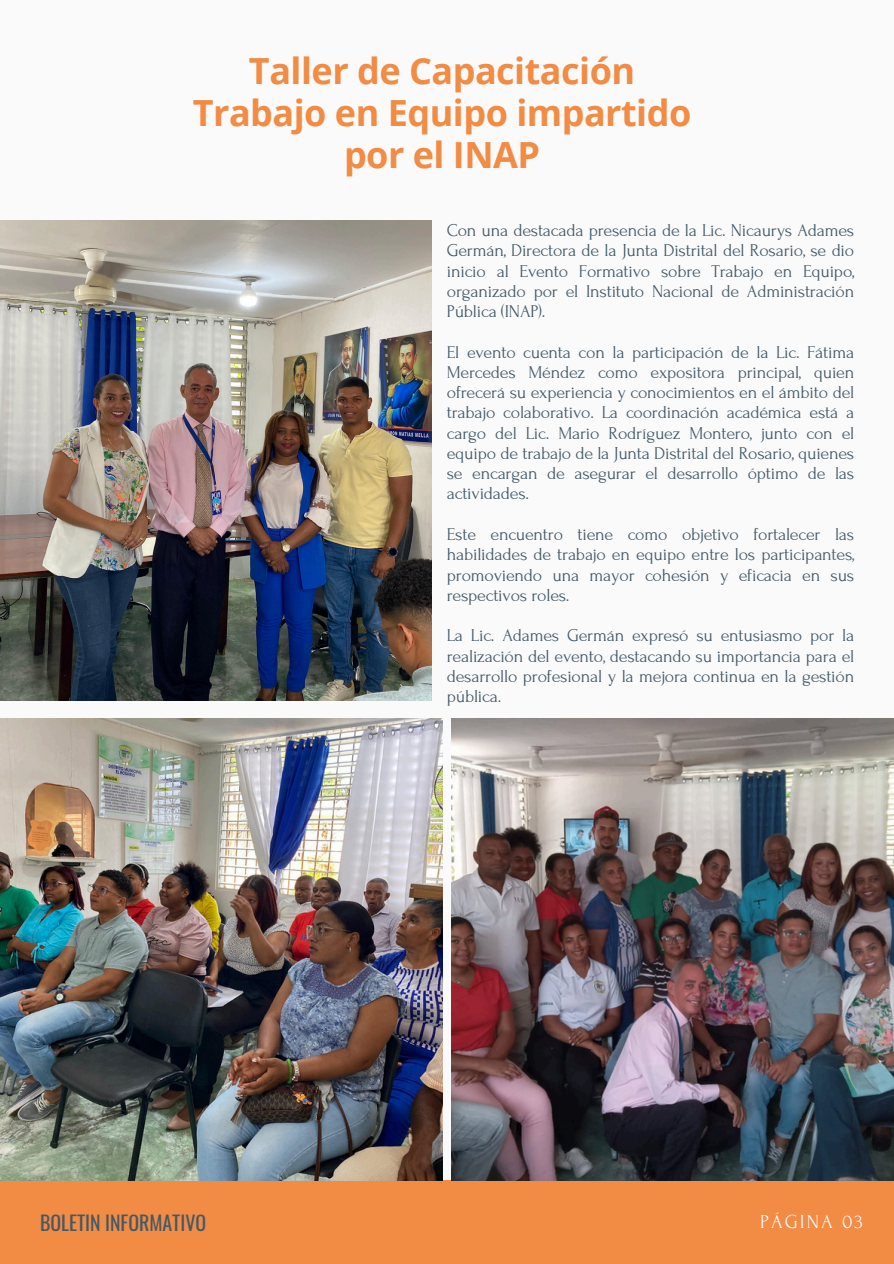
<style>
.page{position:relative;width:894px;height:1264px;background:#fff}
.page>*{position:absolute;margin:0;border:0;box-sizing:border-box;transform-origin:0 0}
.t1{font:700 36px/41.7px "Open Sans";letter-spacing:-.015em;color:#f28b43;text-align:center}
.t2{font:19.8px "Oswald";color:#435967}
.t3{font:19.8px "Forum";letter-spacing:.1em;color:#fafafa}
.t4{font:18px/20.2px "Forum";letter-spacing:-.015em;color:#435967;text-align:justify}
</style>
<div class="page">
<div style="left:0;top:0;width:893px;height:1263px;background:#fafafa"></div>
<div style="left:0;top:1180px;width:893px;height:83px;background:#f28b43"></div>
<img style="left:0;top:220px;width:431px;height:480px">
<img style="left:451px;top:718px;width:442px;height:462px">
<img style="left:0;top:718px;width:442px;height:462px">
<p class="t1" style="left:193px;top:49px;width:500px">Taller de Capacitación<br>Trabajo en Equipo impartido por el INAP</p>
<p class="t4" style="left:446px;top:220px;width:409px">Con una destacada presencia de la Lic. Nicaurys Adames Germán, Directora de la Junta Distrital del Rosario, se dio inicio al Evento Formativo sobre Trabajo en Equipo, organizado por el Instituto Nacional de Administración Pública (INAP).</p>
<p class="t4" style="left:446px;top:342px;width:409px">El evento cuenta con la participación de la Lic. Fátima Mercedes Méndez como expositora principal, quien ofrecerá su experiencia y conocimientos en el ámbito del trabajo colaborativo. La coordinación académica está a cargo del Lic. Mario Rodríguez Montero, junto con el equipo de trabajo de la Junta Distrital del Rosario, quienes se encargan de asegurar el desarrollo óptimo de las actividades.</p>
<p class="t4" style="left:446px;top:524px;width:409px">Este encuentro tiene como objetivo fortalecer las habilidades de trabajo en equipo entre los participantes, promoviendo una mayor cohesión y eficacia en sus respectivos roles.</p>
<p class="t4" style="left:446px;top:625px;width:409px">La Lic. Adames Germán expresó su entusiasmo por la realización del evento, destacando su importancia para el desarrollo profesional y la mejora continua en la gestión pública.</p>
<h1 class="t2" style="left:40px;top:1206px;width:167px">BOLETIN INFORMATIVO</h1>
<p class="t3" style="left:760px;top:1210px;width:104px">PÁGINA 03</p>
</div>
